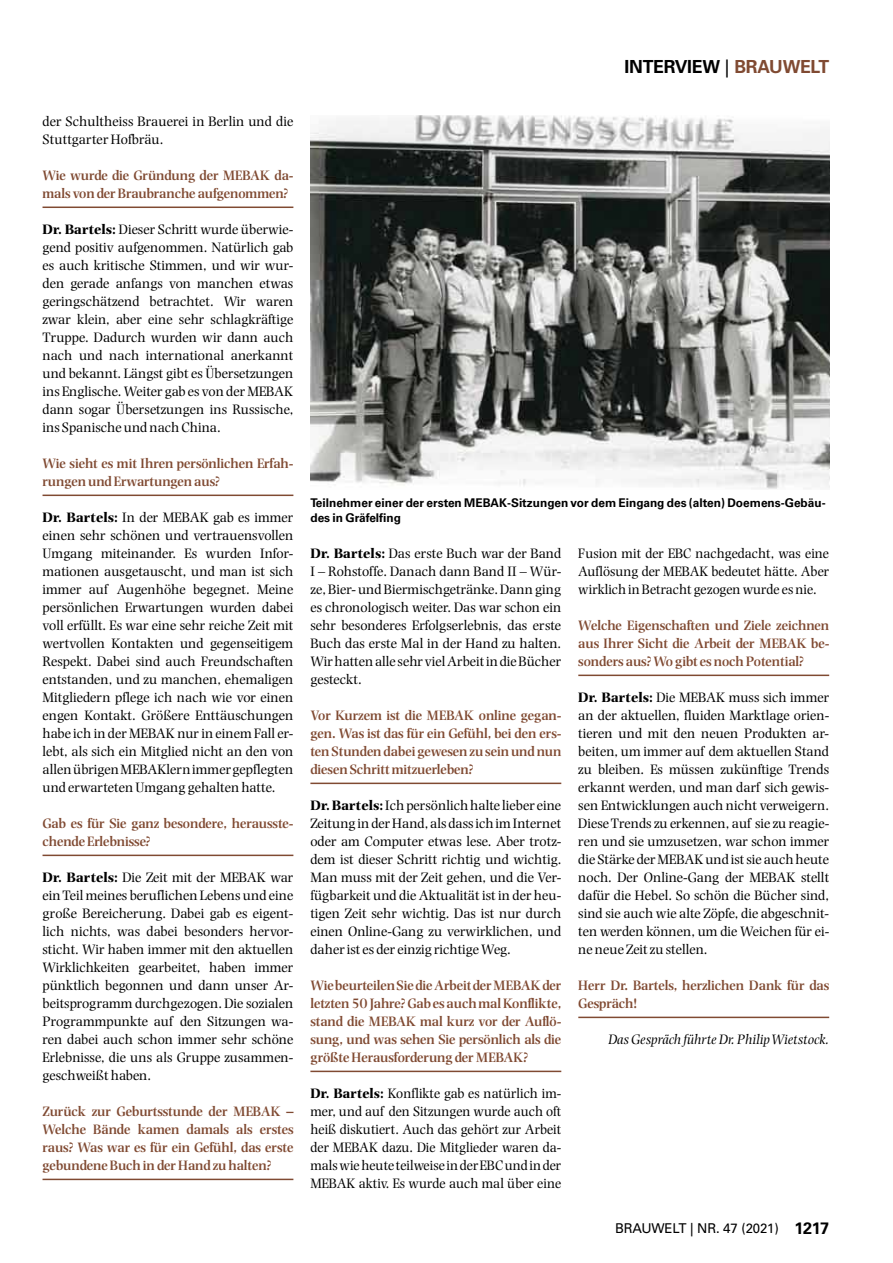
<style>
.page{position:relative;width:893px;height:1263px;background:#fff}
.page>*{position:absolute;margin:0;border:0;box-sizing:border-box;transform-origin:0 0}
.t1{font:700 18px "Univers";color:#000}
.t2{font:700 18px "Univers";letter-spacing:-.015em;color:#804a32}
.t3{font:14.25px/18px "Photina";color:#000;text-align:justify}
.t4{font:600 14.25px/18px "Photina";color:#804a32}
.t5{font:italic 14.25px "Photina";color:#000}
.t6{font:13.5px "Univers";letter-spacing:-.015em;color:#000}
.t7{font:700 12px/14.4px "Univers";color:#000}
.s1{font-weight:700}
.s2{font-weight:400;color:#000}
.s3{font-weight:700;font-size:16.5px}
</style>
<div class="page">
<hr style="left:43px;top:207px;width:250px;height:1px;background:#804a32">
<hr style="left:43px;top:495px;width:250px;height:1px;background:#804a32">
<hr style="left:43px;top:855px;width:250px;height:1px;background:#804a32">
<hr style="left:43px;top:1179px;width:250px;height:1px;background:#804a32">
<hr style="left:310px;top:783px;width:251px;height:1px;background:#804a32">
<hr style="left:310px;top:1071px;width:251px;height:1px;background:#804a32">
<hr style="left:578px;top:675px;width:251px;height:1px;background:#804a32">
<hr style="left:578px;top:1017px;width:251px;height:1px;background:#804a32">
<img style="left:310px;top:116px;width:519px;height:373px">
<p class="t3" style="left:43px;top:112px;width:252px">der Schultheiss Brauerei in Berlin und die<br>Stuttgarter Hofbräu.</p>
<p class="t4" style="left:43px;top:166px;width:252px">Wie wurde die Gründung der MEBAK da&shy;mals von der Braubranche aufgenommen?</p>
<p class="t3" style="left:43px;top:220px;width:252px"><span class="s1">Dr. Bartels:</span> Dieser Schritt wurde überwie&shy;gend positiv aufgenommen. Natürlich gab es auch kritische Stimmen, und wir wur&shy;den gerade anfangs von manchen etwas geringschätzend betrachtet. Wir waren zwar klein, aber eine sehr schlagkräftige Truppe. Dadurch wurden wir dann auch nach und nach international anerkannt und bekannt. Längst gibt es Übersetzungen ins Englische. Weiter gab es von der MEBAK dann sogar Übersetzungen ins Russische, ins Spanische und nach China.</p>
<p class="t4" style="left:43px;top:454px;width:252px">Wie sieht es mit Ihren persönlichen Erfah&shy;rungen und Erwartungen aus?</p>
<p class="t3" style="left:43px;top:508px;width:252px"><span class="s1">Dr. Bartels:</span> In der MEBAK gab es immer einen sehr schönen und vertrauensvollen Umgang miteinander. Es wurden Infor&shy;mationen ausgetauscht, und man ist sich immer auf Augenhöhe begegnet. Meine persönlichen Erwartungen wurden dabei voll erfüllt. Es war eine sehr reiche Zeit mit wertvollen Kontakten und gegenseitigem Respekt. Dabei sind auch Freundschaften entstanden, und zu manchen, ehemaligen Mitgliedern pflege ich nach wie vor einen engen Kontakt. Größere Enttäuschungen habe ich in der MEBAK nur in einem Fall er&shy;lebt, als sich ein Mitglied nicht an den von allen übrigen MEBAKlern immer gepflegten und erwarteten Umgang gehalten hatte.</p>
<p class="t4" style="left:43px;top:814px;width:252px">Gab es für Sie ganz besondere, herausste&shy;chende Erlebnisse?</p>
<p class="t3" style="left:43px;top:868px;width:252px"><span class="s1">Dr. Bartels:</span> Die Zeit mit der MEBAK war ein Teil meines beruflichen Lebens und eine große Bereicherung. Dabei gab es eigent&shy;lich nichts, was dabei besonders hervor&shy;sticht. Wir haben immer mit den aktuellen Wirklichkeiten gearbeitet, haben immer pünktlich begonnen und dann unser Ar&shy;beitsprogramm durchgezogen. Die sozialen Programmpunkte auf den Sitzungen wa&shy;ren dabei auch schon immer sehr schöne Erlebnisse, die uns als Gruppe zusammen&shy;geschweißt haben.</p>
<p class="t4" style="left:43px;top:1102px;width:252px;text-align:justify">Zurück zur Geburtsstunde der MEBAK – Welche Bände kamen damals als erstes raus? Was war es für ein Gefühl, das erste gebundene Buch in der Hand zu halten?</p>
<p class="t1" style="left:625px;top:56px;width:75px">Interview</p>
<p class="t2" style="left:725px;top:56px;width:106px"><span class="s2">|</span> BRAUWELT</p>
<p class="t7" style="left:310px;top:496px;width:517px">Teilnehmer einer der ersten MEBAK-Sitzungen vor dem Eingang des (alten) Doemens-Gebäu&shy;des in Gräfelfing</p>
<p class="t3" style="left:310px;top:544px;width:252px"><span class="s1">Dr. Bartels:</span> Das erste Buch war der Band I – Rohstoffe. Danach dann Band II – Wür&shy;ze, Bier- und Biermischgetränke. Dann ging es chronologisch weiter. Das war schon ein sehr besonderes Erfolgserlebnis, das erste Buch das erste Mal in der Hand zu halten.<br>Wir hatten alle sehr viel Arbeit in die Bücher gesteckt.</p>
<p class="t4" style="left:310px;top:706px;width:252px;text-align:justify">Vor Kurzem ist die MEBAK online gegan&shy;gen. Was ist das für ein Gefühl, bei den ers&shy;ten Stunden dabei gewesen zu sein und nun diesen Schritt mitzuerleben?</p>
<p class="t3" style="left:310px;top:796px;width:252px"><span class="s1">Dr. Bartels:</span> Ich persönlich halte lieber eine Zeitung in der Hand, als dass ich im Internet oder am Computer etwas lese. Aber trotz&shy;dem ist dieser Schritt richtig und wichtig.<br>Man muss mit der Zeit gehen, und die Ver&shy;fügbarkeit und die Aktualität ist in der heu&shy;tigen Zeit sehr wichtig. Das ist nur durch einen Online-Gang zu verwirklichen, und daher ist es der einzig richtige Weg.</p>
<p class="t4" style="left:310px;top:976px;width:252px;text-align:justify">Wie beurteilen Sie die Arbeit der MEBAK der letzten 50 Jahre? Gab es auch mal Konflikte, stand die MEBAK mal kurz vor der Auflö&shy;sung, und was sehen Sie persönlich als die größte Herausforderung der MEBAK?</p>
<p class="t3" style="left:310px;top:1084px;width:252px"><span class="s1">Dr. Bartels:</span> Konflikte gab es natürlich im&shy;mer, und auf den Sitzungen wurde auch oft heiß diskutiert. Auch das gehört zur Arbeit der MEBAK dazu. Die Mitglieder waren da&shy;mals wie heute teilweise in der EBC und in der MEBAK aktiv. Es wurde auch mal über eine</p>
<p class="t3" style="left:578px;top:544px;width:252px">Fusion mit der EBC nachgedacht, was eine Auflösung der MEBAK bedeutet hätte. Aber wirklich in Betracht gezogen wurde es nie.</p>
<p class="t4" style="left:578px;top:616px;width:252px;text-align:justify">Welche Eigenschaften und Ziele zeichnen aus Ihrer Sicht die Arbeit der MEBAK be&shy;sonders aus? Wo gibt es noch Potential?</p>
<p class="t3" style="left:578px;top:688px;width:252px"><span class="s1">Dr. Bartels:</span> Die MEBAK muss sich immer an der aktuellen, fluiden Marktlage orien&shy;tieren und mit den neuen Produkten ar&shy;beiten, um immer auf dem aktuellen Stand zu bleiben. Es müssen zukünftige Trends erkannt werden, und man darf sich gewis&shy;sen Entwicklungen auch nicht verweigern.<br>Diese Trends zu erkennen, auf sie zu reagie&shy;ren und sie umzusetzen, war schon immer die Stärke der MEBAK und ist sie auch heute noch. Der Online-Gang der MEBAK stellt dafür die Hebel. So schön die Bücher sind, sind sie auch wie alte Zöpfe, die abgeschnit&shy;ten werden können, um die Weichen für ei&shy;ne neue Zeit zu stellen.</p>
<p class="t4" style="left:578px;top:976px;width:252px">Herr Dr. Bartels, herzlichen Dank für das<br>Gespräch!</p>
<p class="t5" style="left:608px;top:1031px;width:222px">Das Gespräch führte Dr. Philip Wietstock.</p>
<p class="t6" style="left:615px;top:1221px;width:216px">BRAUWELT | NR. 47 (2021) <span class="s3">1217</span></p>
</div>
